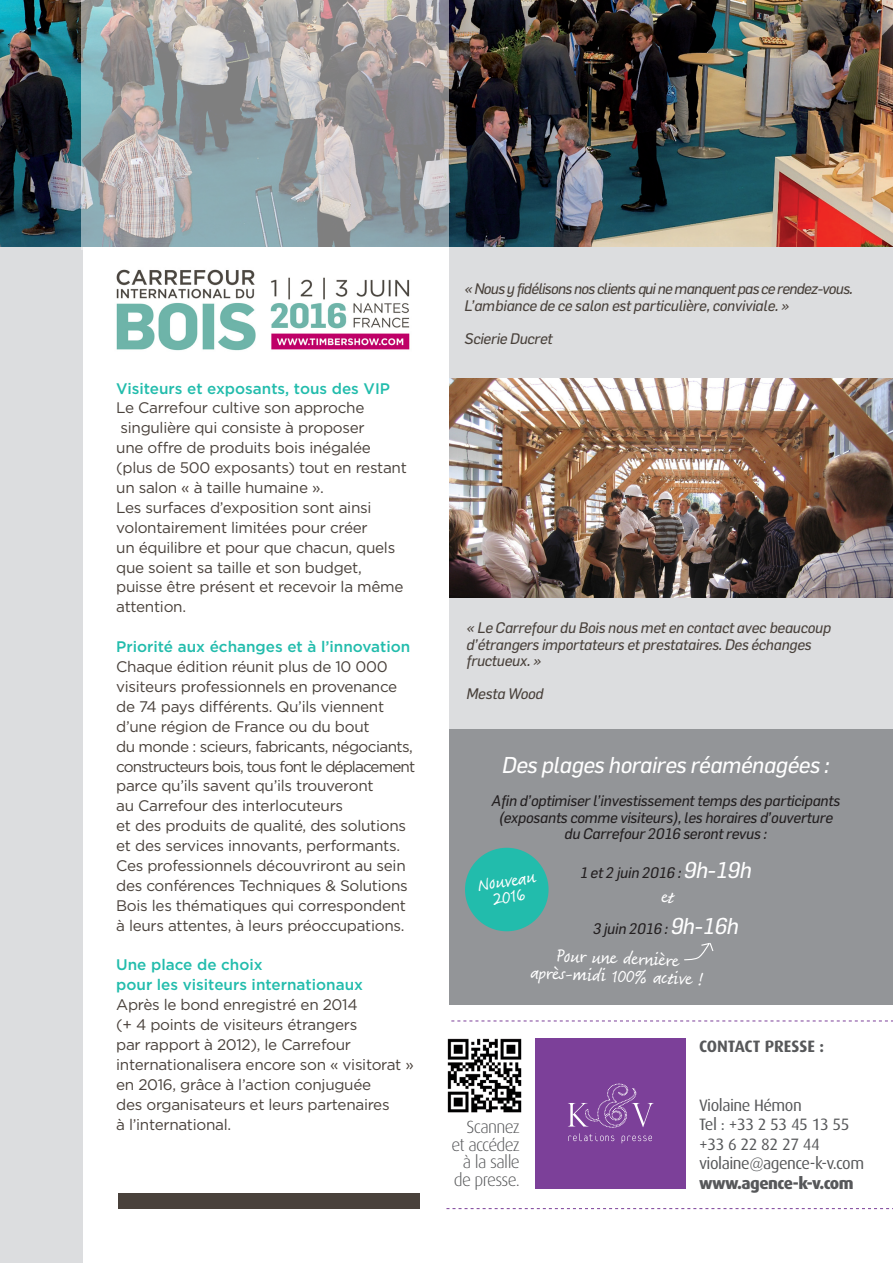
<style>
.page{position:relative;width:893px;height:1263px;background:#fff}
.page>*{position:absolute;margin:0;border:0;box-sizing:border-box;transform-origin:0 0}
.t1{font:italic 22.5px "Flama";letter-spacing:-.02em;color:#fff}
.t2{font:19.5px "Fineprint";color:#fff}
.t3{font:300 17.7px/17.7px "Dax";letter-spacing:-.04em;color:#57585a;text-align:right}
.t4{font:16.5px "Dax";letter-spacing:-.03em;color:#57585a}
.t5{font:800 16.5px "Dax";letter-spacing:-.03em;color:#57585a}
.t6{font:700 16.5px "Dax";color:#57585a}
.t7{font:15.3px/20px "Gotham";letter-spacing:-.02em;color:#49413b}
.t8{font:500 15.3px "Gotham";color:#22bcac}
.t9{font:15.3px/20px "Gotham";letter-spacing:-.04em;color:#49413b}
.t10{font:italic 15px/16.5px "Flama";letter-spacing:-.02em;color:#49413b}
.t11{font:italic 15px "Flama";letter-spacing:-.02em;color:#231f20}
.t12{font:italic 15px "Flama";letter-spacing:-.05em;color:#49413b}
.s1{font-size:22.5px;color:#fff}
</style>
<div class="page">
<div style="left:449px;top:247px;width:444px;height:483px;background:#dcdddf"></div>
<div style="left:0;top:204px;width:82px;height:1059px;background:#dcdddf"></div>
<div style="left:535px;top:1038px;width:151px;height:151px;background:#7c4099"></div>
<svg style="left:568px;top:1083px;width:86px;height:60px"></svg>
<img style="left:447px;top:1038px;width:75px;height:75px">
<svg style="left:446px;top:1208px;width:447px;height:1px"></svg>
<svg style="left:451px;top:1020px;width:442px;height:1px"></svg>
<img style="left:0;top:0;width:893px;height:246px">
<img style="left:450px;top:378px;width:443px;height:220px">
<div style="left:450px;top:729px;width:443px;height:276px;background:#939598"></div>
<svg style="left:684px;top:943px;width:30px;height:18px"></svg>
<div style="left:465px;top:848px;width:84px;height:83px;background:#22bcac;border-radius:50%"></div>
<svg style="left:82px;top:0;width:367px;height:250px;background:#a1a6a8"></svg>
<img style="left:116px;top:269px;width:294px;height:82px">
<div style="left:118px;top:1193px;width:302px;height:16px;background:#49413b"></div>
<p class="t8" style="left:116px;top:378px;width:275px">Visiteurs et exposants, tous des VIP</p>
<p class="t7" style="left:116px;top:398px;width:250px">Le Carrefour cultive son approche</p>
<p class="t7" style="left:121px;top:418px;width:246px">singulière qui consiste à proposer</p>
<p class="t7" style="left:116px;top:437px;width:256px">une offre de produits bois inégalée</p>
<p class="t7" style="left:116px;top:457px;width:292px">(plus de 500 exposants) tout en restant un salon « à taille humaine ».</p>
<p class="t7" style="left:116px;top:497px;width:257px">Les surfaces d’exposition sont ainsi</p>
<p class="t7" style="left:116px;top:517px;width:253px">volontairement limitées pour créer</p>
<p class="t7" style="left:116px;top:537px;width:281px">un équilibre et pour que chacun, quels que soient sa taille et son budget,</p>
<p class="t7" style="left:116px;top:577px;width:289px">puisse être présent et recevoir la même attention.</p>
<p class="t8" style="left:116px;top:637px;width:296px">Priorité aux échanges et à l’innovation</p>
<p class="t7" style="left:116px;top:656px;width:273px">Chaque édition réunit plus de 10 000</p>
<p class="t7" style="left:116px;top:676px;width:283px">visiteurs professionnels en provenance de 74 pays différents. Qu’ils viennent d’une région de France ou du bout</p>
<p class="t9" style="left:116px;top:736px;width:300px">du monde : scieurs, fabricants, négociants, constructeurs bois, tous font le déplacement parce qu’ils savent qu’ils trouveront</p>
<p class="t7" style="left:116px;top:796px;width:228px">au Carrefour des interlocuteurs</p>
<p class="t7" style="left:116px;top:815px;width:293px">et des produits de qualité, des solutions et des services innovants, performants.<br>Ces professionnels découvriront au sein des conférences Techniques &amp; Solutions Bois les thématiques qui correspondent à leurs attentes, à leurs préoccupations.</p>
<p class="t8" style="left:116px;top:955px;width:148px">Une place de choix</p>
<p class="t8" style="left:116px;top:975px;width:248px">pour les visiteurs internationaux</p>
<p class="t7" style="left:116px;top:994px;width:243px">Après le bond enregistré en 2014</p>
<p class="t7" style="left:116px;top:1014px;width:243px">(+ 4 points de visiteurs étrangers</p>
<p class="t7" style="left:116px;top:1034px;width:236px">par rapport à 2012), le Carrefour</p>
<p class="t7" style="left:116px;top:1054px;width:299px">internationalisera encore son « visitorat » en 2016, grâce à l’action conjuguée</p>
<p class="t7" style="left:116px;top:1094px;width:275px">des organisateurs et leurs partenaires</p>
<p class="t7" style="left:116px;top:1114px;width:117px">à l’international.</p>
<p class="t12" style="left:465px;top:280px;width:390px">« Nous y fidélisons nos clients qui ne manquent pas ce rendez-vous.</p>
<p class="t10" style="left:465px;top:297px;width:326px">L’ambiance de ce salon est particulière, conviviale. »</p>
<p class="t10" style="left:465px;top:330px;width:90px">Scierie Ducret</p>
<p class="t10" style="left:467px;top:619px;width:366px">« Le Carrefour du Bois nous met en contact avec beaucoup d’étrangers importateurs et prestataires. Des échanges</p>
<p class="t10" style="left:467px;top:652px;width:76px">fructueux. »</p>
<p class="t10" style="left:467px;top:685px;width:79px">Mesta Wood</p>
<p class="t1" style="left:502px;top:751px;width:329px">Des plages horaires réaménagées :</p>
<p class="t11" style="left:491px;top:791px;width:350px">Afin d’optimiser l’investissement temps des participants</p>
<p class="t11" style="left:499px;top:808px;width:336px">(exposants comme visiteurs), les horaires d’ouverture</p>
<p class="t11" style="left:565px;top:824px;width:204px">du Carrefour 2016 seront revus :</p>
<p class="t11" style="left:580px;top:863px;width:174px">1 et 2 juin 2016 : <span class="s1">9h-19h</span></p>
<p class="t11" style="left:593px;top:919px;width:148px">3 juin 2016 : <span class="s1">9h-16h</span></p>
<p class="t2" style="left:557px;top:944px;width:124px;rotate:2deg">Pour une dernière</p>
<p class="t2" style="left:531px;top:961px;width:175px;rotate:2deg">après-midi 100% active !</p>
<p class="t2" style="left:476px;top:873px;width:60px;rotate:-8deg">Nouveau</p>
<p class="t2" style="left:491px;top:887px;width:34px;rotate:-8deg">2016</p>
<p class="t3" style="left:451px;top:1118px;width:70px">Scannez et accédez à la salle de presse.</p>
<p class="t6" style="left:699px;top:1037px;width:126px">CONTACT PRESSE :</p>
<p class="t4" style="left:699px;top:1096px;width:104px">Violaine Hémon</p>
<p class="t4" style="left:699px;top:1115px;width:152px">Tel : +33 2 53 45 13 55</p>
<p class="t4" style="left:699px;top:1135px;width:122px">+33 6 22 82 27 44</p>
<p class="t4" style="left:699px;top:1154px;width:167px">violaine@agence-k-v.com</p>
<p class="t5" style="left:699px;top:1173px;width:156px">www.agence-k-v.com</p>
</div>
